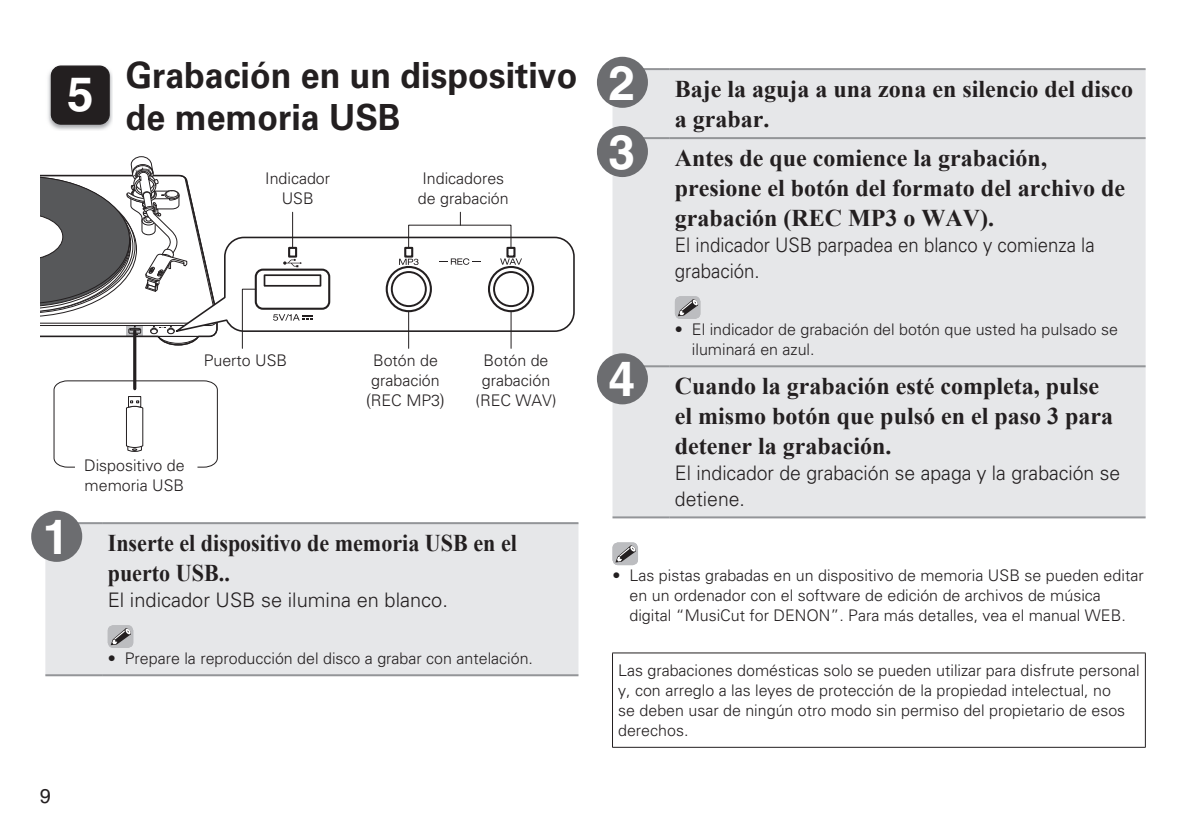
<style>
.page{position:relative;width:1191px;height:840px;background:#fff}
.page>*{position:absolute;margin:0;border:0;box-sizing:border-box;transform-origin:0 0}
.t1{font:700 48px "Helvetica LT Std";color:#fff}
.t2{font:700 47.6px "Helvetica LT Std";color:#fff}
.t3{font:700 36px/42px "Univers LTCYR 65";color:#231f20;scale:.94 1}
.t4{font:700 24px/30px "Times New Roman";color:#231f20}
.t5{font:700 24px/30px "Times New Roman";color:#231f20;scale:.92 1}
.t6{font:300 20px/26px "Univers LTCYR 45";color:#231f20}
.t7{font:300 20px/26px "Univers LTCYR 45";color:#231f20;scale:.93 1}
.t8{font:20px "Helvetica LT Std";color:#231f20}
.t9{font:300 16px/20px "Univers LTCYR 45";color:#231f20}
.s1{font-family:"Koz Min Pr 6 N";font-weight:400}
.s2{font-family:"Univers LT Std"}
</style>
<div class="page">
<img style="left:48px;top:67px;width:65px;height:63px">
<div style="left:51px;top:66px;width:58px;height:58px;background:#231f20;border-radius:10px"></div>
<div style="left:51px;top:65px;width:59px;height:60px;border:1px solid #231f20;border-radius:10px"></div>
<svg style="left:53px;top:379px;width:165px;height:89px"></svg>
<svg style="left:40px;top:156px;width:535px;height:193px"></svg>
<hr style="left:133px;top:331px;width:3px;height:57px;background:#231f20">
<hr style="left:612px;top:652px;width:533px;height:1px;background:#231f20">
<hr style="left:612px;top:652px;width:1px;height:94px;background:#231f20">
<hr style="left:1145px;top:652px;width:1px;height:94px;background:#231f20">
<hr style="left:612px;top:746px;width:533px;height:1px;background:#231f20">
<div style="left:45px;top:524px;width:533px;height:150px;background:#e6e7e9"></div>
<hr style="left:45px;top:674px;width:57px;height:2px;background:#939598">
<hr style="left:102px;top:674px;width:476px;height:2px;background:#939598">
<hr style="left:45px;top:522px;width:57px;height:2px;background:#939598">
<hr style="left:102px;top:522px;width:476px;height:2px;background:#939598">
<svg style="left:108px;top:624px;width:25px;height:23px"></svg>
<div style="left:31px;top:510px;width:51px;height:51px;background:#6c6d70;border-radius:50%"></div>
<div style="left:612px;top:70px;width:533px;height:446px;background:#e6e7e9"></div>
<hr style="left:612px;top:68px;width:57px;height:2px;background:#939598">
<hr style="left:669px;top:68px;width:476px;height:2px;background:#939598">
<hr style="left:612px;top:137px;width:57px;height:2px;background:#939598">
<hr style="left:669px;top:137px;width:476px;height:2px;background:#939598">
<hr style="left:612px;top:365px;width:57px;height:2px;background:#939598">
<hr style="left:669px;top:365px;width:476px;height:2px;background:#939598">
<hr style="left:612px;top:516px;width:57px;height:2px;background:#939598">
<hr style="left:669px;top:516px;width:476px;height:2px;background:#939598">
<svg style="left:675px;top:296px;width:25px;height:23px"></svg>
<svg style="left:612px;top:542px;width:26px;height:23px"></svg>
<div style="left:597px;top:57px;width:51px;height:51px;background:#6c6d70;border-radius:50%"></div>
<div style="left:597px;top:353px;width:51px;height:51px;background:#6c6d70;border-radius:50%"></div>
<div style="left:597px;top:126px;width:51px;height:51px;background:#6c6d70;border-radius:50%"></div>
<h2 class="t2" style="left:67px;top:65px;width:28px">5</h2>
<h3 class="t3" style="left:126px;top:52px;width:482px">Grabación en un dispositivo de memoria USB</h3>
<p class="t9" style="left:265px;top:168px;width:66px;text-align:center">Indicador<br>USB</p>
<p class="t9" style="left:418px;top:168px;width:92px">Indicadores de grabación</p>
<p class="t9" style="left:204px;top:349px;width:85px">Puerto USB</p>
<p class="t9" style="left:366px;top:349px;width:81px;text-align:center">Botón de grabación <span class="s1">(</span>REC MP3<span class="s1">)</span></p>
<p class="t9" style="left:475px;top:349px;width:82px;text-align:center">Botón de grabación (REC WAV)</p>
<h1 class="t1" style="left:43px;top:507px;width:28px">1</h1>
<p class="t9" style="left:84px;top:455px;width:102px">Dispositivo de memoria USB</p>
<h3 class="t5" style="left:108px;top:527px;width:446px">Inserte el dispositivo de memoria USB en el puerto USB..</h3>
<p class="t6" style="left:108px;top:586px;width:342px">El indicador USB se ilumina en blanco.</p>
<p class="t9" style="left:108px;top:647px;width:427px"><span class="s2">•</span> Prepare la reproducción del disco a grabar con antelación.</p>
<p class="t8" style="left:40px;top:784px;width:13px">9</p>
<h1 class="t1" style="left:608px;top:53px;width:28px">2</h1>
<h1 class="t1" style="left:608px;top:122px;width:28px">3</h1>
<h1 class="t1" style="left:608px;top:349px;width:28px">4</h1>
<h3 class="t4" style="left:675px;top:73px;width:460px">Baje la aguja a una zona en silencio del disco a grabar.</h3>
<h3 class="t4" style="left:675px;top:142px;width:451px">Antes de que comience la grabación, presione el botón del formato del archivo de grabación (REC MP3 o WAV).</h3>
<p class="t7" style="left:675px;top:231px;width:453px">El indicador USB parpadea en blanco y comienza la grabación.</p>
<p class="t9" style="left:692px;top:318px;width:427px;text-indent:-17px"><span class="s2">•</span> El indicador de grabación del botón que usted ha pulsado se iluminará en azul.</p>
<h3 class="t4" style="left:675px;top:370px;width:440px">Cuando la grabación esté completa, pulse el mismo botón que pulsó en el paso 3 para detener la grabación.</h3>
<p class="t6" style="left:675px;top:459px;width:447px">El indicador de grabación se apaga y la grabación se detiene.</p>
<p class="t9" style="left:629px;top:564px;width:515px;text-indent:-17px"><span class="s2">•</span> Las pistas grabadas en un dispositivo de memoria USB se pueden editar en un ordenador con el software de edición de archivos de música digital “MusiCut for DENON”. Para más detalles, vea el manual WEB.</p>
<p class="t9" style="left:618px;top:659px;width:523px">Las grabaciones domésticas solo se pueden utilizar para disfrute personal y, con arreglo a las leyes de protección de la propiedad intelectual, no<br>se deben usar de ningún otro modo sin permiso del propietario de esos derechos.</p>
</div>
